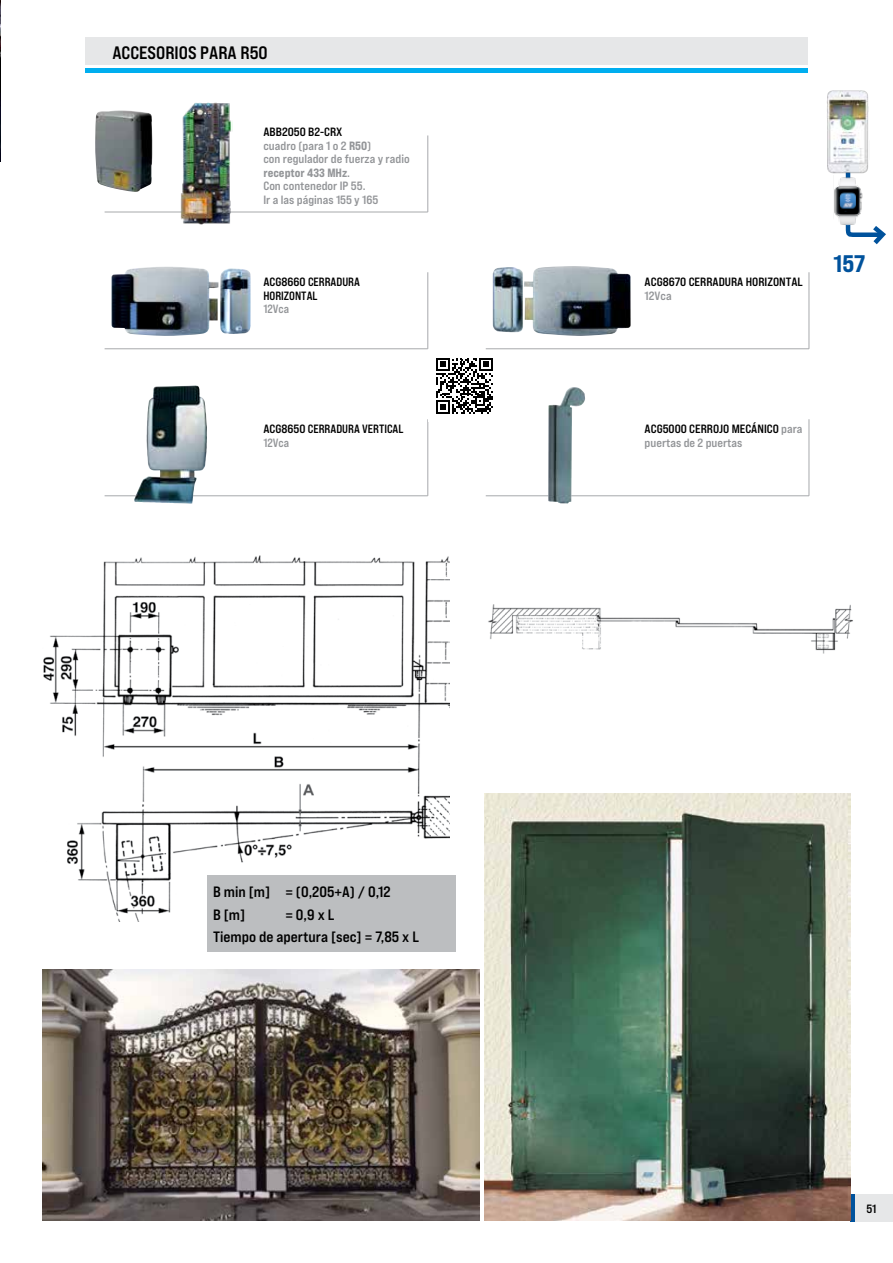
<style>
.page{position:relative;width:893px;height:1263px;background:#fff}
.page>*{position:absolute;margin:0;border:0;box-sizing:border-box;transform-origin:0 0}
.t1{font:24px "Bebas Neue Pro Exp Eb";color:#00529c}
.t2{font:18px "Bebas Neue Pro Exp Bd";color:#000}
.t3{font:15px/22.5px "Bebas Neue Pro Exp Bd";color:#000}
.t4{font:12px/13.5px "Bebas Neue Pro Exp Bd";color:#000}
.t5{font:12px/13.5px "Bebas Neue Pro Exp Bd";color:#939598}
.t6{font:12px "Bebas Neue Pro Exp Eb";color:#939598}
.t7{font:12px "Bebas Neue Pro Exp Bd";color:#939598;scale:.95 1}
.s1{color:#000}
.s2{font-family:"Bebas Neue Pro Exp Eb"}
.s3{font-family:"Bebas Neue Pro Exp Bd"}
.s4{color:#939598}
</style>
<div class="page">
<div style="left:855px;top:1194px;width:38px;height:28px;background:#e6e7e8"></div>
<svg style="left:850px;top:1194px;width:4px;height:28px"></svg>
<hr style="left:105px;top:348px;width:323px;height:1px;background:#a7a9ac">
<hr style="left:427px;top:272px;width:1px;height:77px;background:#a7a9ac">
<hr style="left:105px;top:495px;width:323px;height:1px;background:#a7a9ac">
<hr style="left:427px;top:419px;width:1px;height:77px;background:#a7a9ac">
<hr style="left:486px;top:348px;width:323px;height:1px;background:#a7a9ac">
<hr style="left:809px;top:272px;width:1px;height:77px;background:#a7a9ac">
<hr style="left:486px;top:495px;width:323px;height:1px;background:#a7a9ac">
<hr style="left:809px;top:419px;width:1px;height:77px;background:#a7a9ac">
<img style="left:548px;top:387px;width:37px;height:117px">
<img style="left:134px;top:385px;width:73px;height:119px">
<img style="left:111px;top:267px;width:140px;height:69px">
<img style="left:492px;top:266px;width:139px;height:70px">
<hr style="left:105px;top:212px;width:323px;height:1px;background:#a7a9ac">
<hr style="left:427px;top:135px;width:1px;height:77px;background:#a7a9ac">
<img style="left:95px;top:110px;width:57px;height:82px">
<img style="left:179px;top:102px;width:54px;height:122px">
<img style="left:0;top:0;width:1px;height:161px">
<div style="left:85px;top:38px;width:722px;height:27px;background:#e6e7e8"></div>
<hr style="left:85px;top:68px;width:722px;height:4px;background:#00aeef">
<img style="left:484px;top:793px;width:366px;height:427px">
<img style="left:43px;top:555px;width:407px;height:366px">
<img style="left:488px;top:604px;width:365px;height:49px">
<img style="left:43px;top:970px;width:437px;height:250px">
<svg style="left:845px;top:175px;width:41px;height:70px"></svg>
<img style="left:827px;top:90px;width:42px;height:85px">
<img style="left:834px;top:176px;width:28px;height:50px">
<svg style="left:436px;top:358px;width:57px;height:56px"></svg>
<div style="left:207px;top:876px;width:249px;height:76px;background:#bcbec0"></div>
<h2 class="t2" style="left:112px;top:41px;width:157px">ACCESORIOS PARA R50</h2>
<p class="t5" style="left:263px;top:125px;width:148px"><span class="s1">ABB2050 B2-CRX<br></span>cuadro (para 1 o 2 <span class="s2">R50</span>)<br>con regulador de fuerza y radio</p>
<p class="t6" style="left:263px;top:165px;width:88px">receptor 433 MHz<span class="s3">.</span></p>
<p class="t5" style="left:263px;top:179px;width:116px">Con contenedor IP 55.<br>Ir a las páginas 155 y 165</p>
<p class="t4" style="left:263px;top:275px;width:98px">ACG8660 CERRADURA<br>HORIZONTAL</p>
<p class="t7" style="left:263px;top:302px;width:29px">12Vca</p>
<p class="t4" style="left:263px;top:422px;width:142px">ACG8650 CERRADURA VERTICAL</p>
<p class="t7" style="left:263px;top:435px;width:29px">12Vca</p>
<p class="t3" style="left:213px;top:881px;width:179px">B min [m] = (0,205+A) / 0,12<br>B [m]</p>
<p class="t3" style="left:213px;top:903px;width:207px;text-indent:72px">= 0,9 x L<br>Tiempo de apertura [sec] = 7,85 x L</p>
<p class="t4" style="left:645px;top:275px;width:160px">ACG8670 CERRADURA HORIZONTAL</p>
<p class="t5" style="left:645px;top:289px;width:29px">12Vca</p>
<h1 class="t1" style="left:834px;top:249px;width:33px">157</h1>
<p class="t4" style="left:645px;top:422px;width:159px">ACG5000 CERROJO MECÁNICO <span class="s4">para puertas de 2 puertas</span></p>
<p class="t4" style="left:866px;top:1201px;width:12px">51</p>
</div>
